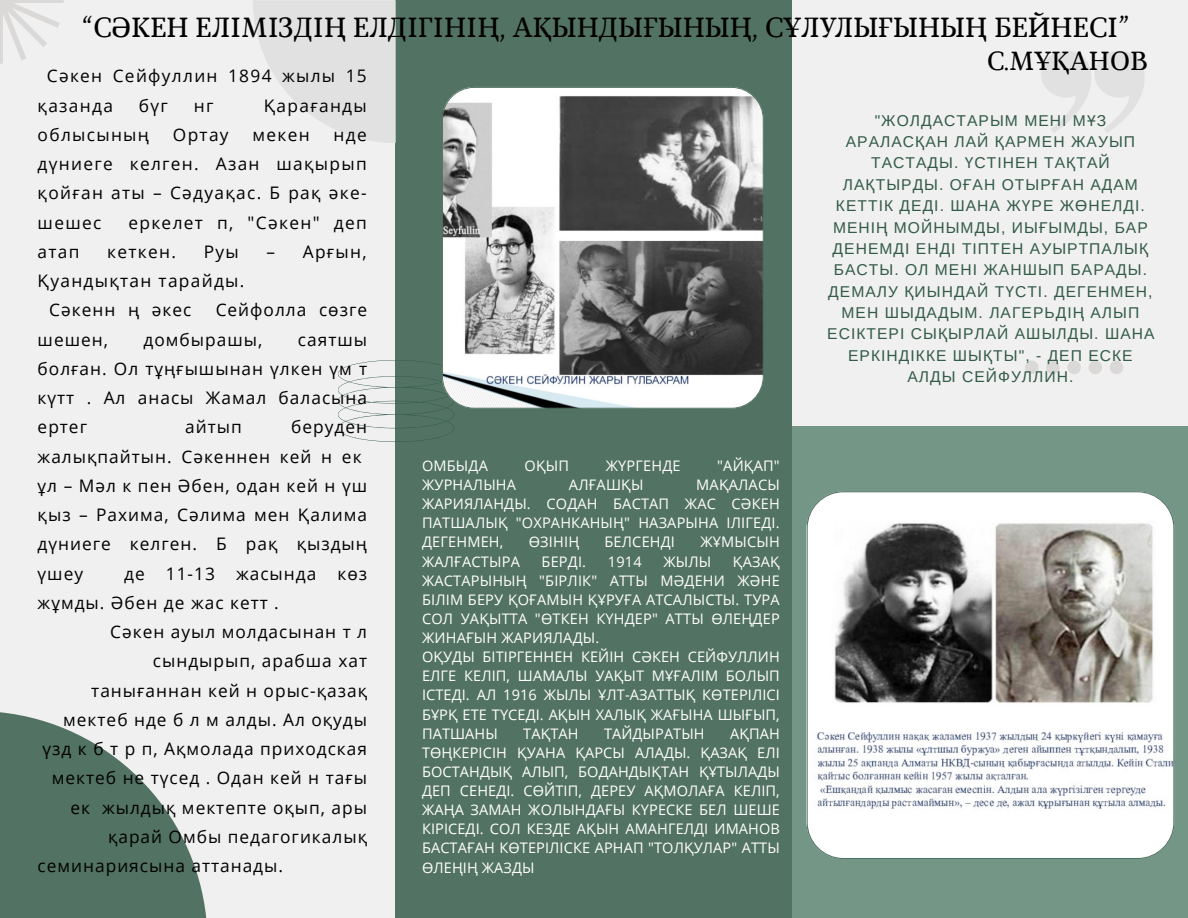
<style>
.page{position:relative;width:1188px;height:918px;background:#f1f0f0}
.page>*{position:absolute;margin:0;border:0;box-sizing:border-box;transform-origin:0 0}
.t1{font:27.6px "Marta";color:#000}
.t2{font:26.1px "Marta";color:#000}
.t3{font:17.25px/29.2px "Open Sans";letter-spacing:.06em;color:#000}
.t4{font:15.6px/21.3px "Arimo";letter-spacing:.065em;color:#325b48;text-align:center}
.t5{font:14.55px/19.2px "Open Sans";letter-spacing:.015em;color:#fff;text-align:justify}
</style>
<div class="page">
<svg style="left:0;top:712px;width:206px;height:206px"></svg>
<div style="left:792px;top:426px;width:396px;height:492px;background:#739686"></div>
<div style="left:396px;top:0;width:396px;height:917px;background:#527263"></div>
<svg style="left:0;top:0;width:64px;height:64px"></svg>
<svg style="left:253px;top:0;width:143px;height:143px"></svg>
<svg style="left:338px;top:360px;width:116px;height:82px"></svg>
<svg style="left:807px;top:491px;width:367px;height:368px;background:#c2c2c1"></svg>
<svg style="left:1041px;top:51px;width:103px;height:82px"></svg>
<svg style="left:1025px;top:361px;width:13px;height:13px"></svg>
<svg style="left:1046px;top:361px;width:14px;height:13px"></svg>
<svg style="left:1067px;top:361px;width:14px;height:13px"></svg>
<svg style="left:1089px;top:361px;width:13px;height:13px"></svg>
<svg style="left:1110px;top:361px;width:13px;height:13px"></svg>
<svg style="left:442px;top:87px;width:322px;height:322px;background:#959697"></svg>
<h2 class="t1" style="left:81px;top:16px;width:1050px">“СӘКЕН ЕЛІМІЗДІҢ ЕЛДІГІНІҢ, АҚЫНДЫҒЫНЫҢ, СҰЛУЛЫҒЫНЫҢ БЕЙНЕСІ”</h2>
<p class="t2" style="left:987px;top:50px;width:163px">С.МҰҚАНОВ</p>
<h1 class="t3" style="left:38px;top:61px;width:331px;text-indent:9px">Сәкен Сейфуллин 1894 жылы 15 қазанда</h1>
<h1 class="t3" style="left:139px;top:90px;width:31px">бүг</h1>
<h1 class="t3" style="left:194px;top:90px;width:21px">нг</h1>
<h1 class="t3" style="left:264px;top:90px;width:104px">Қарағанды</h1>
<h1 class="t3" style="left:38px;top:119px;width:113px">облысының</h1>
<h1 class="t3" style="left:173px;top:119px;width:57px">Ортау</h1>
<h1 class="t3" style="left:252px;top:119px;width:59px">мекен</h1>
<p class="t4" style="left:827px;top:110px;width:329px">"ЖОЛДАСТАРЫМ МЕНІ МҰЗ<br>АРАЛАСҚАН ЛАЙ ҚАРМЕН ЖАУЫП<br>ТАСТАДЫ. ҮСТІНЕН ТАҚТАЙ<br>ЛАҚТЫРДЫ. ОҒАН ОТЫРҒАН АДАМ<br>КЕТТІК ДЕДІ. ШАНА ЖҮРЕ ЖӨНЕЛДІ.<br>МЕНІҢ МОЙНЫМДЫ, ИЫҒЫМДЫ, БАР<br>ДЕНЕМДІ ЕНДІ ТІПТЕН АУЫРТПАЛЫҚ<br>БАСТЫ. ОЛ МЕНІ ЖАНШЫП БАРАДЫ.<br>ДЕМАЛУ ҚИЫНДАЙ ТҮСТІ. ДЕГЕНМЕН,<br>МЕН ШЫДАДЫМ. ЛАГЕРЬДІҢ АЛЫП<br>ЕСІКТЕРІ СЫҚЫРЛАЙ АШЫЛДЫ. ШАНА<br>ЕРКІНДІККЕ ШЫҚТЫ", - ДЕП ЕСКЕ<br>АЛДЫ СЕЙФУЛЛИН.</p>
<h1 class="t3" style="left:38px;top:119px;width:331px;text-align:justify;text-indent:296px">нде дүниеге келген. Азан шақырып қойған аты – Сәдуақас. Б рақ әке&shy;шешес</h1>
<h1 class="t3" style="left:128px;top:207px;width:240px">еркелет п, "Сәкен" деп</h1>
<h1 class="t3" style="left:38px;top:236px;width:44px">атап</h1>
<h1 class="t3" style="left:107px;top:236px;width:70px">кеткен.</h1>
<h1 class="t3" style="left:204px;top:236px;width:37px">Руы</h1>
<h1 class="t3" style="left:266px;top:236px;width:102px">– Арғын,</h1>
<h1 class="t3" style="left:49px;top:266px;width:197px;text-indent:-12px">Қуандықтан тарайды.<br>Сәкенн ң әкес</h1>
<h1 class="t3" style="left:216px;top:295px;width:153px">Сейфолла сөзге</h1>
<h1 class="t3" style="left:38px;top:324px;width:72px">шешен,</h1>
<h1 class="t3" style="left:144px;top:324px;width:120px">домбырашы,</h1>
<h1 class="t3" style="left:38px;top:324px;width:331px;text-align:justify;text-indent:260px">саятшы болған. Ол тұңғышынан үлкен үм т күтт . Ал анасы Жамал баласына ертег</h1>
<h1 class="t3" style="left:38px;top:412px;width:331px;text-indent:254px">беруден жалықпайтын. Сәкеннен кей н ек ұл – Мәл к пен Әбен, одан кей н үш қыз – Рахима, Сәлима мен Қалима дүниеге келген. Б рақ қыздың үшеу</h1>
<h1 class="t3" style="left:185px;top:412px;width:58px">айтып</h1>
<p class="t5" style="left:422px;top:456px;width:67px">ОМБЫДА</p>
<p class="t5" style="left:525px;top:456px;width:46px">ОҚЫП</p>
<p class="t5" style="left:606px;top:456px;width:76px">ЖҮРГЕНДЕ</p>
<p class="t5" style="left:717px;top:456px;width:64px">"АЙҚАП"</p>
<p class="t5" style="left:422px;top:475px;width:96px">ЖУРНАЛЫНА</p>
<p class="t5" style="left:569px;top:475px;width:76px">АЛҒАШҚЫ</p>
<p class="t5" style="left:422px;top:475px;width:359px;text-indent:274px">МАҚАЛАСЫ ЖАРИЯЛАНДЫ. СОДАН БАСТАП ЖАС СӘКЕН ПАТШАЛЫҚ "ОХРАНКАНЫҢ" НАЗАРЫНА ІЛІГЕДІ.<br>ДЕГЕНМЕН,</p>
<p class="t5" style="left:529px;top:532px;width:52px">ӨЗІНІҢ</p>
<p class="t5" style="left:605px;top:532px;width:72px">БЕЛСЕНДІ</p>
<p class="t5" style="left:700px;top:532px;width:81px">ЖҰМЫСЫН</p>
<p class="t5" style="left:422px;top:551px;width:99px">ЖАЛҒАСТЫРА</p>
<p class="t5" style="left:542px;top:551px;width:46px">БЕРДІ.</p>
<p class="t5" style="left:608px;top:551px;width:35px">1914</p>
<p class="t5" style="left:663px;top:551px;width:49px">ЖЫЛЫ</p>
<p class="t5" style="left:422px;top:551px;width:359px;text-indent:311px">ҚАЗАҚ ЖАСТАРЫНЫҢ "БІРЛІК" АТТЫ МӘДЕНИ ЖӘНЕ БІЛІМ БЕРУ ҚОҒАМЫН ҚҰРУҒА АТСАЛЫСТЫ. ТУРА СОЛ УАҚЫТТА "ӨТКЕН КҮНДЕР" АТТЫ ӨЛЕҢДЕР ЖИНАҒЫН ЖАРИЯЛАДЫ.</p>
<p class="t5" style="left:422px;top:647px;width:359px">ОҚУДЫ БІТІРГЕННЕН КЕЙІН СӘКЕН СЕЙФУЛЛИН ЕЛГЕ КЕЛІП, ШАМАЛЫ УАҚЫТ МҰҒАЛІМ БОЛЫП ІСТЕДІ. АЛ 1916 ЖЫЛЫ ҰЛТ-АЗАТТЫҚ КӨТЕРІЛІСІ БҰРҚ ЕТЕ ТҮСЕДІ. АҚЫН ХАЛЫҚ ЖАҒЫНА ШЫҒЫП, ПАТШАНЫ</p>
<h1 class="t3" style="left:124px;top:558px;width:244px">де 11-13 жасында көз</h1>
<h1 class="t3" style="left:38px;top:587px;width:243px">жұмды. Әбен де жас кетт .</h1>
<h1 class="t3" style="left:110px;top:617px;width:258px">Сәкен ауыл молдасынан т л</h1>
<h1 class="t3" style="left:153px;top:646px;width:216px">сындырып, арабша хат</h1>
<h1 class="t3" style="left:91px;top:675px;width:277px">танығаннан кей н орыс-қазақ</h1>
<h1 class="t3" style="left:63px;top:704px;width:305px">мектеб нде б л м алды. Ал оқуды</h1>
<h1 class="t3" style="left:43px;top:734px;width:326px">үзд к б т р п, Ақмолада приходская</h1>
<h1 class="t3" style="left:52px;top:763px;width:317px">мектеб не түсед . Одан кей н тағы</h1>
<h1 class="t3" style="left:70px;top:792px;width:298px">ек жылдық мектепте оқып, ары</h1>
<h1 class="t3" style="left:108px;top:821px;width:261px">қарай Омбы педагогикалық</h1>
<h1 class="t3" style="left:38px;top:851px;width:247px">семинариясына аттанады.</h1>
<p class="t5" style="left:523px;top:723px;width:57px">ТАҚТАН</p>
<p class="t5" style="left:604px;top:723px;width:102px">ТАЙДЫРАТЫН</p>
<p class="t5" style="left:422px;top:723px;width:359px;text-indent:308px">АҚПАН ТӨҢКЕРІСІН ҚУАНА ҚАРСЫ АЛАДЫ. ҚАЗАҚ ЕЛІ БОСТАНДЫҚ АЛЫП, БОДАНДЫҚТАН ҚҰТЫЛАДЫ ДЕП СЕНЕДІ. СӨЙТІП, ДЕРЕУ АҚМОЛАҒА КЕЛІП, ЖАҢА ЗАМАН ЖОЛЫНДАҒЫ КҮРЕСКЕ БЕЛ ШЕШЕ КІРІСЕДІ. СОЛ КЕЗДЕ АҚЫН АМАНГЕЛДІ ИМАНОВ БАСТАҒАН КӨТЕРІЛІСКЕ АРНАП "ТОЛҚУЛАР" АТТЫ ӨЛЕҢІҢ ЖАЗДЫ</p>
</div>
